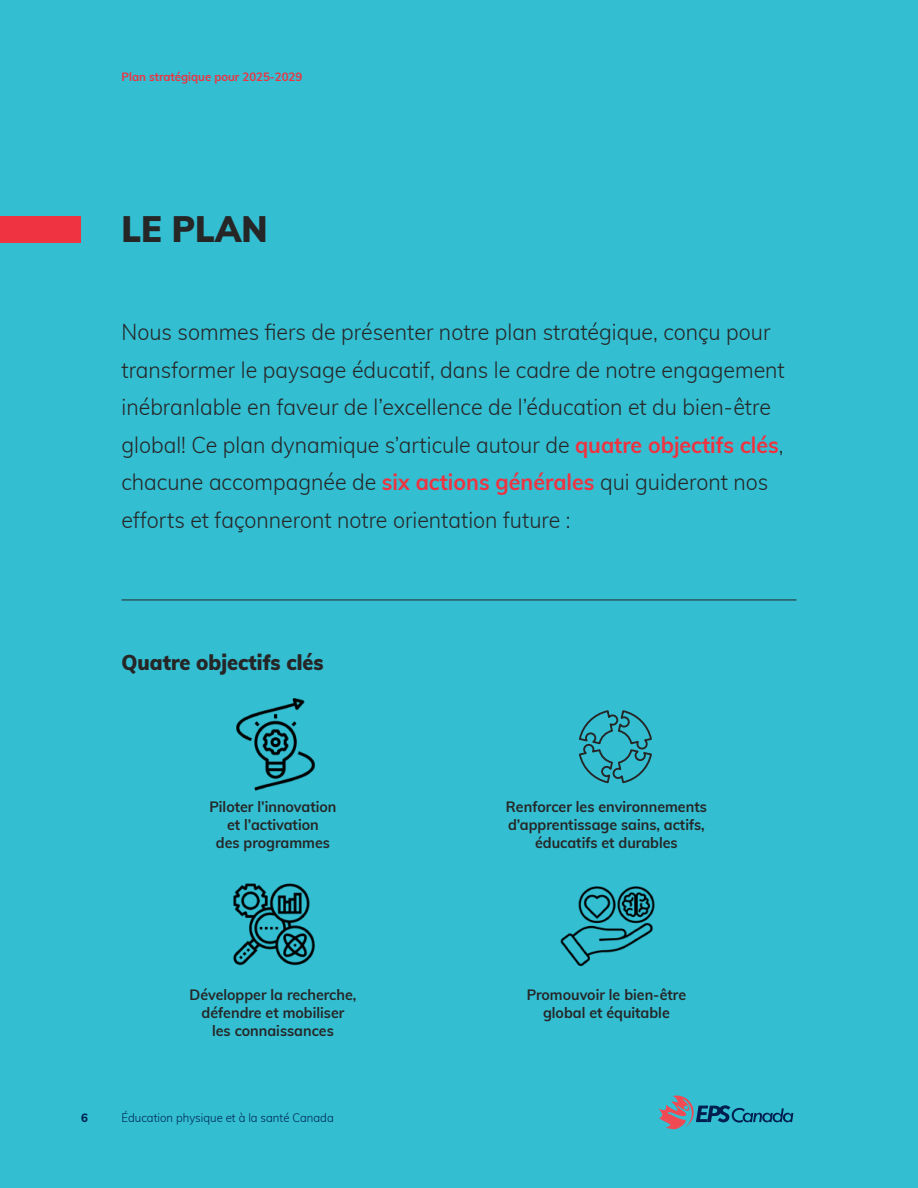
<style>
.page{position:relative;width:918px;height:1188px;background:#33bed2}
.page>*{position:absolute;margin:0;border:0;box-sizing:border-box;transform-origin:0 0}
.t1{font:900 36px "Muli";color:#262626;scale:.95 1}
.t2{font:300 22.5px/37.5px "Muli";color:#262626;scale:.95 1}
.t3{font:900 21px "Muli";color:#262626;scale:.95 1}
.t4{font:700 15px/18px "Muli";color:#262626;text-align:center;scale:.95 1}
.t5{font:300 12px "Muli";color:#002554;scale:.95 1}
.t6{font:700 12px "Muli";color:#ef3340;scale:.95 1}
.t7{font:800 12px "Muli";color:#002554;scale:.95 1}
.s1{font-weight:700;color:#ef3340}
</style>
<div class="page">
<hr style="left:122px;top:600px;width:674px;height:1px;background:#262626">
<div style="left:0;top:216px;width:81px;height:27px;background:#ef3340"></div>
<svg style="left:579px;top:710px;width:73px;height:74px"></svg>
<img style="left:236px;top:698px;width:79px;height:93px">
<img style="left:233px;top:883px;width:82px;height:83px">
<img style="left:560px;top:886px;width:95px;height:81px">
<svg style="left:658px;top:1096px;width:135px;height:33px"></svg>
<p class="t6" style="left:122px;top:68px;width:192px">Plan stratégique pour 2025-2029</p>
<h1 class="t1" style="left:122px;top:202px;width:155px">LE PLAN</h1>
<p class="t2" style="left:122px;top:312px;width:700px">Nous sommes fiers de présenter notre plan stratégique, conçu pour transformer le paysage éducatif, dans le cadre de notre engagement inébranlable en faveur de l’excellence de l’éducation et du bien-être global! Ce plan dynamique s’articule autour de <span class="s1">quatre objectifs clés</span>, chacune accompagnée de <span class="s1">six actions générales</span> qui guideront nos efforts et façonneront notre orientation future :</p>
<p class="t3" style="left:122px;top:647px;width:214px">Quatre objectifs clés</p>
<p class="t4" style="left:209px;top:797px;width:135px">Piloter l’innovation et l’activation<br>des programmes</p>
<p class="t4" style="left:190px;top:985px;width:177px">Développer la recherche, défendre et mobiliser<br>les connaissances</p>
<p class="t7" style="left:81px;top:1109px;width:9px">6</p>
<p class="t5" style="left:122px;top:1109px;width:225px">Éducation physique et à la santé Canada</p>
<p class="t4" style="left:506px;top:797px;width:213px">Renforcer les environnements d’apprentissage sains, actifs, éducatifs et durables</p>
<p class="t4" style="left:527px;top:985px;width:169px">Promouvoir le bien-être global et équitable</p>
</div>
